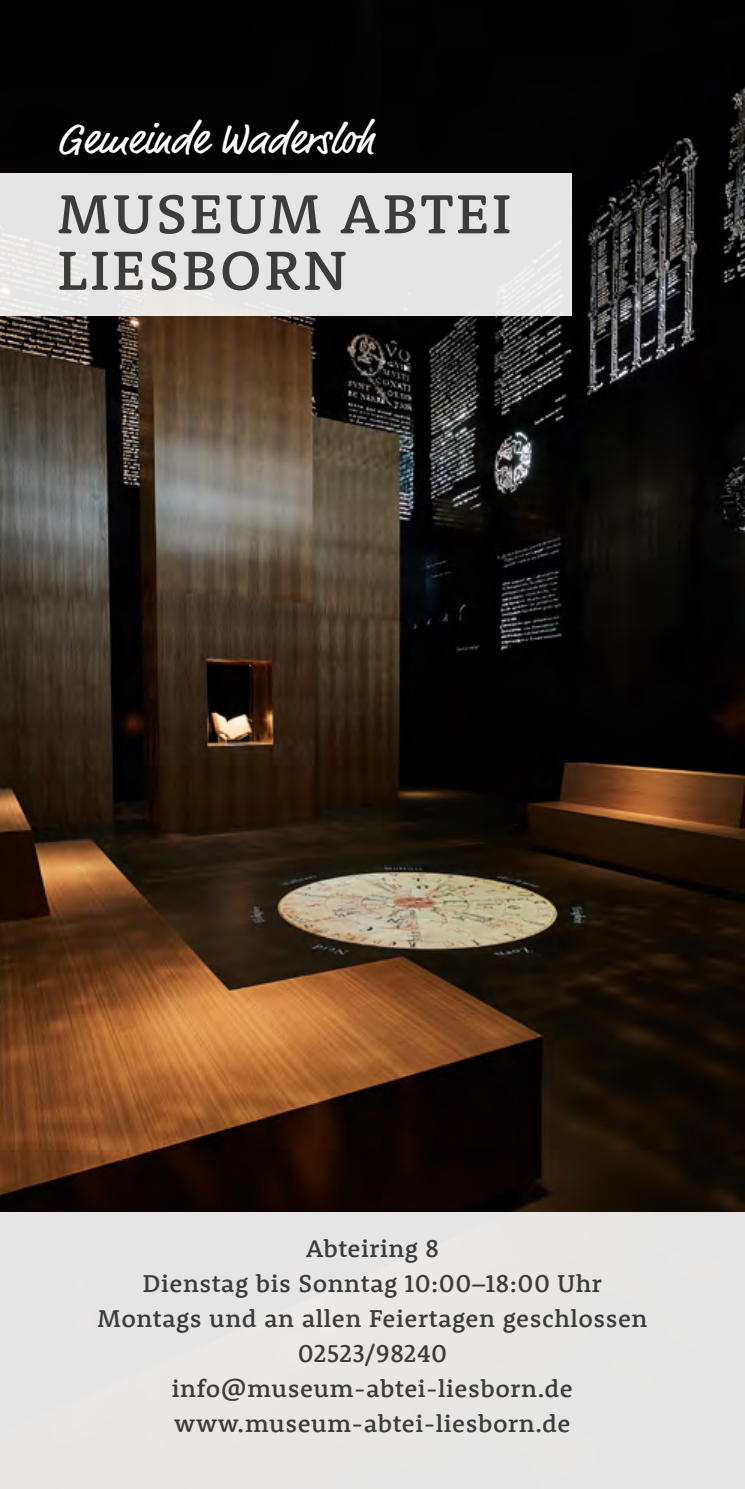
<style>
.page{position:relative;width:745px;height:1489px;background:#fff}
.page>*{position:absolute;margin:0;border:0;box-sizing:border-box;transform-origin:0 0}
.t1{font:500 56.5px/56.5px "Rooney";letter-spacing:.05em;color:#3c3c3b}
.t2{font:43px "Market Pro";color:#fff}
.t3{font:500 25px/35px "Rooney";letter-spacing:.02em;color:#3c3c3b;text-align:center}
</style>
<div class="page">
<img style="left:0;top:0;width:744px;height:1212px">
<div style="left:0;top:1212px;width:744px;height:276px;background:#e6e6e5"></div>
<div style="left:0;top:173px;width:570px;height:142px;background:#e5e5e5"></div>
<h2 class="t2" style="left:57px;top:110px;width:318px">Gemeinde Wadersloh</h2>
<h1 class="t1" style="left:58px;top:184px;width:455px">MUSEUM ABTEI<br>LIESBORN</h1>
<p class="t3" style="left:97px;top:1230px;width:551px">Abteiring 8<br>Dienstag bis Sonntag 10:00–18:00 Uhr<br>Montags und an allen Feiertagen geschlossen<br>02523/98240 info@museum-abtei-liesborn.de www.museum-abtei-liesborn.de</p>
</div>
